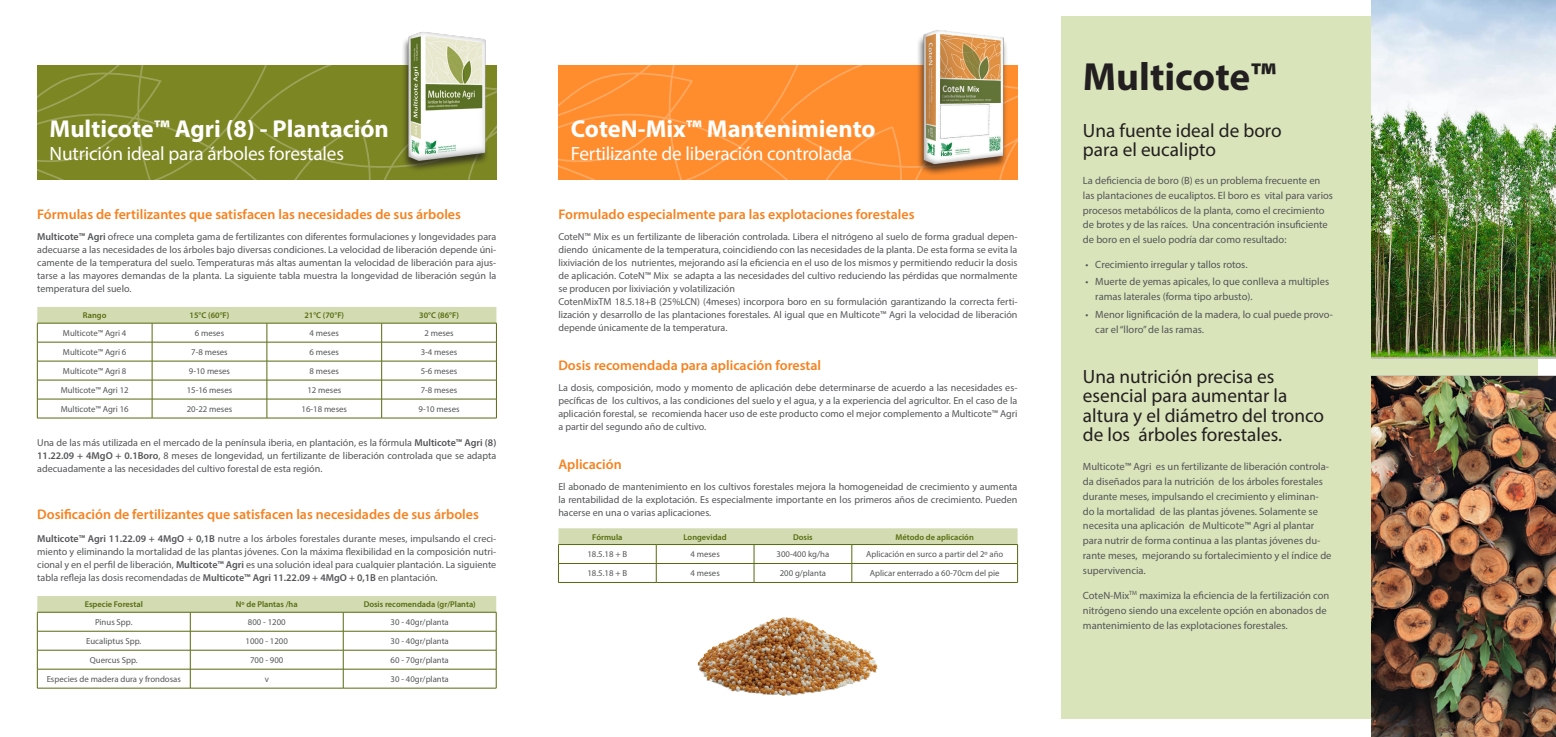
<style>
.page{position:relative;width:1556px;height:737px;background:#fff}
.page>*{position:absolute;margin:0;border:0;box-sizing:border-box;transform-origin:0 0}
.t1{font:700 39.38px "Myriad Pro";color:#231f20}
.t2{font:700 24.5px "Myriad Pro";color:#fff}
.t3{font:19.25px/19.2px "Myriad Pro";color:#231f20}
.t4{font:19.25px "Myriad Pro";letter-spacing:-.01em;color:#fff}
.t5{font:600 14px "Myriad Pro";color:#f58220}
.t6{font:10.5px/14.9px "Myriad Pro";color:#545557}
.t7{font:10.06px/13.1px "Myriad Pro";color:#545557;text-align:justify}
.t8{font:8.75px "Myriad Pro";color:#545557}
.t9{font:600 8.4px "Myriad Pro";color:#556b0e}
.s1{font-weight:600}
</style>
<div class="page">
<svg style="left:558px;top:66px;width:459px;height:114px;background:#ff8d30"></svg>
<div style="left:1060px;top:16px;width:477px;height:702px;background:#d9e4ba"></div>
<svg style="left:37px;top:66px;width:459px;height:114px;background:#7d8724"></svg>
<img style="left:399px;top:32px;width:94px;height:141px">
<svg style="left:37px;top:307px;width:460px;height:111px"></svg>
<hr style="left:37px;top:418px;width:115px;height:1px;background:#556b0e">
<hr style="left:152px;top:418px;width:115px;height:1px;background:#556b0e">
<hr style="left:267px;top:418px;width:114px;height:1px;background:#556b0e">
<hr style="left:381px;top:418px;width:115px;height:1px;background:#556b0e">
<svg style="left:37px;top:596px;width:460px;height:92px"></svg>
<hr style="left:37px;top:688px;width:153px;height:1px;background:#556b0e">
<hr style="left:190px;top:688px;width:153px;height:1px;background:#556b0e">
<hr style="left:343px;top:688px;width:153px;height:1px;background:#556b0e">
<svg style="left:558px;top:528px;width:460px;height:54px"></svg>
<hr style="left:558px;top:582px;width:98px;height:1px;background:#556b0e">
<hr style="left:656px;top:582px;width:98px;height:1px;background:#556b0e">
<hr style="left:754px;top:582px;width:97px;height:1px;background:#556b0e">
<hr style="left:851px;top:582px;width:166px;height:1px;background:#556b0e">
<img style="left:1370px;top:376px;width:185px;height:361px">
<img style="left:1371px;top:0;width:184px;height:358px">
<img style="left:697px;top:617px;width:181px;height:79px">
<img style="left:885px;top:30px;width:133px;height:147px">
<h2 class="t2" style="left:50px;top:113px;width:341px">Multicote™ Agri (8) - Plantación</h2>
<h3 class="t4" style="left:50px;top:142px;width:296px">Nutrición ideal para árboles forestales</h3>
<h3 class="t5" style="left:37px;top:205px;width:425px">Fórmulas de fertilizantes que satisfacen las necesidades de sus árboles</h3>
<p class="t7" style="left:37px;top:229px;width:460px"><span class="s1">Multicote™ Agri</span> ofrece una completa gama de fertilizantes con diferentes formulaciones y longevidades para adecuarse a las necesidades de los árboles bajo diversas condiciones. La velocidad de liberación depende úni&shy;camente de la temperatura del suelo. Temperaturas más altas aumentan la velocidad de liberación para ajus&shy;tarse a las mayores demandas de la planta. La siguiente tabla muestra la longevidad de liberación según la temperatura del suelo.</p>
<p class="t9" style="left:83px;top:310px;width:25px">Rango</p>
<p class="t9" style="left:190px;top:310px;width:41px">15°C (60°F)</p>
<p class="t9" style="left:304px;top:310px;width:41px">21°C (70°F)</p>
<p class="t9" style="left:419px;top:310px;width:41px">30°C (86°F)</p>
<p class="t8" style="left:63px;top:327px;width:65px">Multicote™ Agri 4</p>
<p class="t8" style="left:195px;top:327px;width:31px">6 meses</p>
<p class="t8" style="left:309px;top:327px;width:31px">4 meses</p>
<p class="t8" style="left:424px;top:327px;width:31px">2 meses</p>
<p class="t8" style="left:63px;top:346px;width:65px">Multicote™ Agri 6</p>
<p class="t8" style="left:191px;top:346px;width:38px">7-8 meses</p>
<p class="t8" style="left:309px;top:346px;width:31px">6 meses</p>
<p class="t8" style="left:421px;top:346px;width:38px">3-4 meses</p>
<p class="t8" style="left:63px;top:365px;width:65px">Multicote™ Agri 8</p>
<p class="t8" style="left:189px;top:365px;width:43px">9-10 meses</p>
<p class="t8" style="left:309px;top:365px;width:31px">8 meses</p>
<p class="t8" style="left:421px;top:365px;width:38px">5-6 meses</p>
<p class="t8" style="left:61px;top:384px;width:69px">Multicote™ Agri 12</p>
<p class="t8" style="left:187px;top:384px;width:47px">15-16 meses</p>
<p class="t8" style="left:307px;top:384px;width:35px">12 meses</p>
<p class="t8" style="left:421px;top:384px;width:38px">7-8 meses</p>
<p class="t8" style="left:61px;top:403px;width:69px">Multicote™ Agri 16</p>
<p class="t8" style="left:187px;top:403px;width:47px">20-22 meses</p>
<p class="t8" style="left:301px;top:403px;width:47px">16-18 meses</p>
<p class="t8" style="left:418px;top:403px;width:43px">9-10 meses</p>
<p class="t7" style="left:37px;top:436px;width:460px">Una de las más utilizada en el mercado de la península iberia, en plantación, es la fórmula <span class="s1">Multicote™ Agri (8)<br>11.22.09 + 4MgO + 0.1Boro</span>, 8 meses de longevidad, un fertilizante de liberación controlada que se adapta adecuadamente a las necesidades del cultivo forestal de esta región.</p>
<h3 class="t5" style="left:37px;top:505px;width:443px">Dosificación de fertilizantes que satisfacen las necesidades de sus árboles</h3>
<p class="t7" style="left:37px;top:531px;width:460px"><span class="s1">Multicote™ Agri 11.22.09 + 4MgO + 0,1B</span> nutre a los árboles forestales durante meses, impulsando el creci&shy;miento y eliminando la mortalidad de las plantas jóvenes. Con la máxima flexibilidad en la composición nutri&shy;cional y en el perfil de liberación, <span class="s1">Multicote™ Agri</span> es una solución ideal para cualquier plantación. La siguiente tabla refleja las dosis recomendadas de <span class="s1">Multicote™ Agri 11.22.09 + 4MgO + 0,1B</span> en plantación.</p>
<p class="t9" style="left:85px;top:599px;width:60px">Especie Forestal</p>
<p class="t9" style="left:236px;top:599px;width:63px">Nº de Plantas /ha</p>
<p class="t9" style="left:363px;top:599px;width:114px">Dosis recomendada (gr/Planta)</p>
<p class="t8" style="left:95px;top:616px;width:39px">Pinus Spp.</p>
<p class="t8" style="left:248px;top:616px;width:39px">800 - 1200</p>
<p class="t8" style="left:390px;top:616px;width:60px">30 - 40gr/planta</p>
<p class="t8" style="left:86px;top:635px;width:57px">Eucaliptus Spp.</p>
<p class="t8" style="left:245px;top:635px;width:44px">1000 - 1200</p>
<p class="t8" style="left:390px;top:635px;width:60px">30 - 40gr/planta</p>
<p class="t8" style="left:90px;top:654px;width:49px">Quercus Spp.</p>
<p class="t8" style="left:250px;top:654px;width:35px">700 - 900</p>
<p class="t8" style="left:390px;top:654px;width:60px">60 - 70gr/planta</p>
<p class="t8" style="left:47px;top:673px;width:136px">Especies de madera dura y frondosas</p>
<p class="t8" style="left:265px;top:673px;width:6px">v</p>
<p class="t8" style="left:390px;top:673px;width:60px">30 - 40gr/planta</p>
<h2 class="t2" style="left:570px;top:113px;width:306px">CoteN-Mix™ Mantenimiento</h2>
<h3 class="t4" style="left:570px;top:142px;width:283px">Fertilizante de liberación controlada</h3>
<h3 class="t5" style="left:558px;top:205px;width:358px">Formulado especialmente para las explotaciones forestales</h3>
<p class="t7" style="left:558px;top:229px;width:460px;text-align:left">CoteN™ Mix es un fertilizante de liberación controlada. Libera el nitrógeno al suelo de forma gradual depen&shy;diendo únicamente de la temperatura, coincidiendo con las necesidades de la planta. De esta forma se evita la lixiviación de los nutrientes, mejorando así la eficiencia en el uso de los mismos y permitiendo reducir la dosis de aplicación. CoteN™ Mix se adapta a las necesidades del cultivo reduciendo las pérdidas que normalmente se producen por lixiviación y volatilización<br>CotenMixTM 18.5.18+B (25%LCN) (4meses) incorpora boro en su formulación garantizando la correcta ferti&shy;lización y desarrollo de las plantaciones forestales. Al igual que en Multicote™ Agri la velocidad de liberación depende únicamente de la temperatura.</p>
<h3 class="t5" style="left:558px;top:356px;width:264px">Dosis recomendada para aplicación forestal</h3>
<p class="t7" style="left:558px;top:381px;width:460px">La dosis, composición, modo y momento de aplicación debe determinarse de acuerdo a las necesidades es&shy;pecíficas de los cultivos, a las condiciones del suelo y el agua, y a la experiencia del agricultor. En el caso de la aplicación forestal, se recomienda hacer uso de este producto como el mejor complemento a Multicote™ Agri a partir del segundo año de cultivo.</p>
<h3 class="t5" style="left:558px;top:455px;width:65px">Aplicación</h3>
<p class="t7" style="left:558px;top:479px;width:460px">El abonado de mantenimiento en los cultivos forestales mejora la homogeneidad de crecimiento y aumenta la rentabilidad de la explotación. Es especialmente importante en los primeros años de crecimiento. Pueden hacerse en una o varias aplicaciones.</p>
<p class="t9" style="left:592px;top:531px;width:32px">Fórmula</p>
<p class="t9" style="left:683px;top:531px;width:45px">Longevidad</p>
<p class="t9" style="left:793px;top:531px;width:21px">Dosis</p>
<p class="t9" style="left:895px;top:531px;width:80px">Método de aplicación</p>
<p class="t8" style="left:587px;top:549px;width:41px">18.5.18 + B</p>
<p class="t8" style="left:690px;top:549px;width:31px">4 meses</p>
<p class="t8" style="left:776px;top:549px;width:54px">300-400 kg/ha</p>
<p class="t8" style="left:866px;top:549px;width:139px">Aplicación en surco a partir del 2º año</p>
<p class="t8" style="left:587px;top:568px;width:41px">18.5.18 + B</p>
<p class="t8" style="left:690px;top:568px;width:31px">4 meses</p>
<p class="t8" style="left:779px;top:568px;width:48px">200 g/planta</p>
<p class="t8" style="left:869px;top:568px;width:131px">Aplicar enterrado a 60-70cm del pie</p>
<h1 class="t1" style="left:1082px;top:51px;width:195px">Multicote™</h1>
<h3 class="t3" style="left:1082px;top:121px;width:200px">Una fuente ideal de boro para el eucalipto</h3>
<p class="t6" style="left:1082px;top:173px;width:252px">La deficiencia de boro (B) es un problema frecuente en las plantaciones de eucaliptos. El boro es vital para varios procesos metabólicos de la planta, como el crecimiento de brotes y de las raíces. Una concentración insuficiente de boro en el suelo podría dar como resultado:</p>
<p class="t6" style="left:1085px;top:257px;width:164px">• Crecimiento irregular y tallos rotos.</p>
<p class="t6" style="left:1095px;top:274px;width:235px;text-indent:-10px">• Muerte de yemas apicales, lo que conlleva a multiples ramas laterales (forma tipo arbusto).</p>
<p class="t6" style="left:1095px;top:306px;width:239px;text-indent:-10px">• Menor lignificación de la madera, lo cual puede provo&shy;car el “lloro” de las ramas.</p>
<h3 class="t3" style="left:1082px;top:367px;width:243px">Una nutrición precisa es esencial para aumentar la altura y el diámetro del tronco de los árboles forestales.</h3>
<p class="t6" style="left:1082px;top:459px;width:250px">Multicote™ Agri es un fertilizante de liberación controla&shy;da diseñados para la nutrición de los árboles forestales durante meses, impulsando el crecimiento y eliminan&shy;do la mortalidad de las plantas jóvenes. Solamente se necesita una aplicación de Multicote™ Agri al plantar para nutrir de forma continua a las plantas jóvenes du&shy;rante meses, mejorando su fortalecimiento y el índice de supervivencia.</p>
<p class="t6" style="left:1082px;top:587px;width:248px">CoteN-Mix<sup>TM</sup> maximiza la eficiencia de la fertilización con nitrógeno siendo una excelente opción en abonados de mantenimiento de las explotaciones forestales.</p>
</div>
